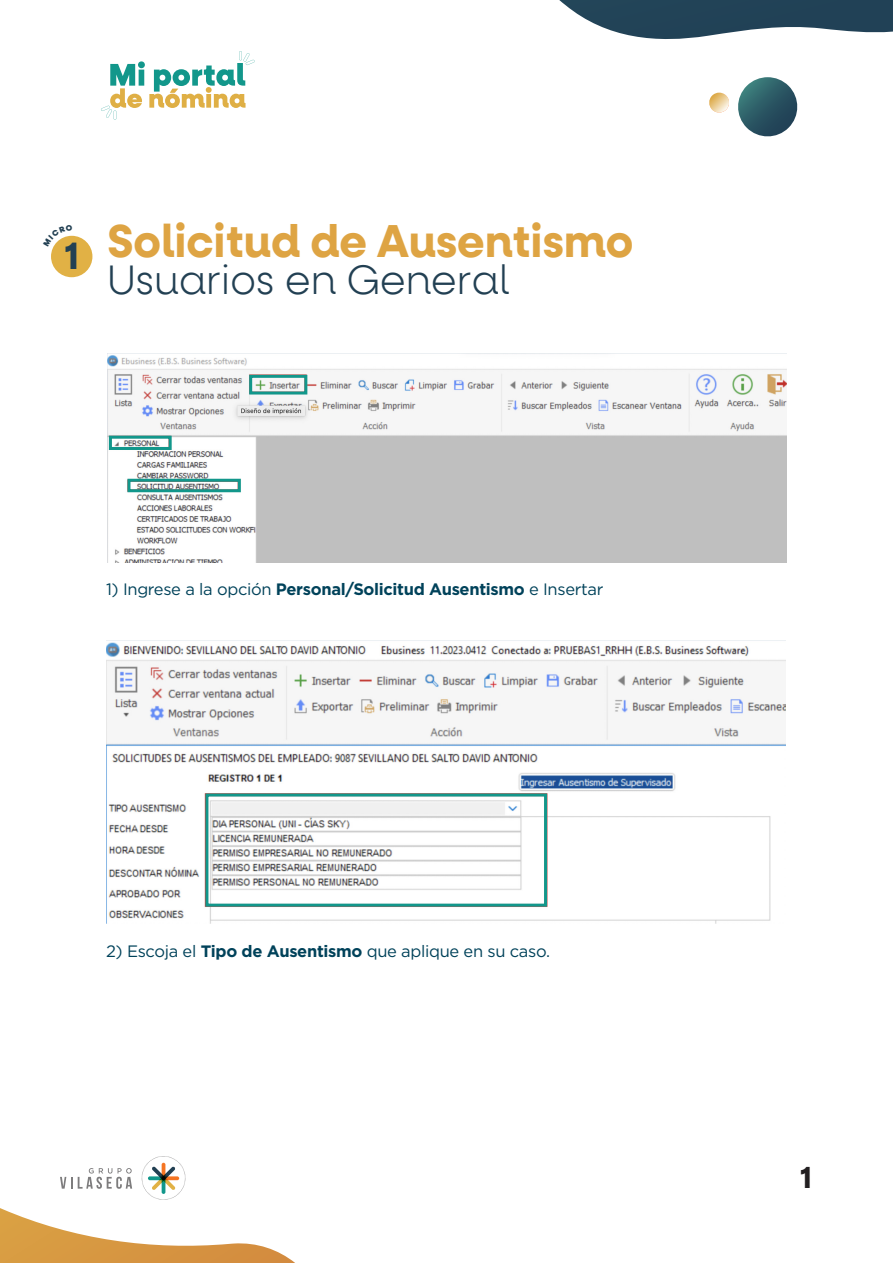
<style>
.page{position:relative;width:893px;height:1263px;background:#fff}
.page>*{position:absolute;margin:0;border:0;box-sizing:border-box;transform-origin:0 0}
.t1{font:700 45.45px "Neulis Alt";color:#dea443}
.t2{font:300 40.5px "Neulis Alt";letter-spacing:.005em;color:#224053}
.t3{font:700 30px "Neulis Alt";color:#221f20}
.t4{font:700 16.5px "Gotham";letter-spacing:-.02em;color:#00425a}
.t5{font:16.5px "Gotham";letter-spacing:-.02em;color:#00425a}
.s1{font-weight:400}
.s2{font-weight:700}
</style>
<div class="page">
<img style="left:108px;top:355px;width:679px;height:207px">
<div style="left:249px;top:375px;width:58px;height:19px;border:3px solid #12978b"></div>
<div style="left:109px;top:436px;width:63px;height:14px;border:3px solid #12978b"></div>
<div style="left:127px;top:479px;width:114px;height:13px;border:3px solid #12978b"></div>
<img style="left:107px;top:642px;width:678px;height:281px">
<div style="left:205px;top:793px;width:342px;height:114px;border:3px solid #12978b"></div>
<svg style="left:140px;top:1154px;width:47px;height:48px"></svg>
<svg style="left:142px;top:1156px;width:43px;height:44px"></svg>
<svg style="left:60px;top:1168px;width:72px;height:21px"></svg>
<svg style="left:709px;top:77px;width:89px;height:60px"></svg>
<svg style="left:0;top:1208px;width:295px;height:55px"></svg>
<svg style="left:559px;top:0;width:334px;height:39px"></svg>
<svg style="left:101px;top:51px;width:154px;height:69px"></svg>
<div style="left:51px;top:236px;width:41px;height:41px;background:#e1b145;border-radius:50%"></div>
<svg style="left:53px;top:235px;width:19px;height:12px"></svg>
<h1 class="t1" style="left:64px;top:214px;width:570px"><sub>1</sub> Solicitud de Ausentismo</h1>
<h2 class="t2" style="left:108px;top:258px;width:403px">Usuarios en General</h2>
<p class="t4" style="left:106px;top:578px;width:499px"><span class="s1">1) Ingrese a la opción</span> Personal/Solicitud Ausentismo <span class="s1">e Insertar</span></p>
<p class="t5" style="left:106px;top:940px;width:446px">2) Escoja el <span class="s2">Tipo de Ausentismo</span> que aplique en su caso.</p>
<h3 class="t3" style="left:800px;top:1159px;width:13px">1</h3>
</div>
